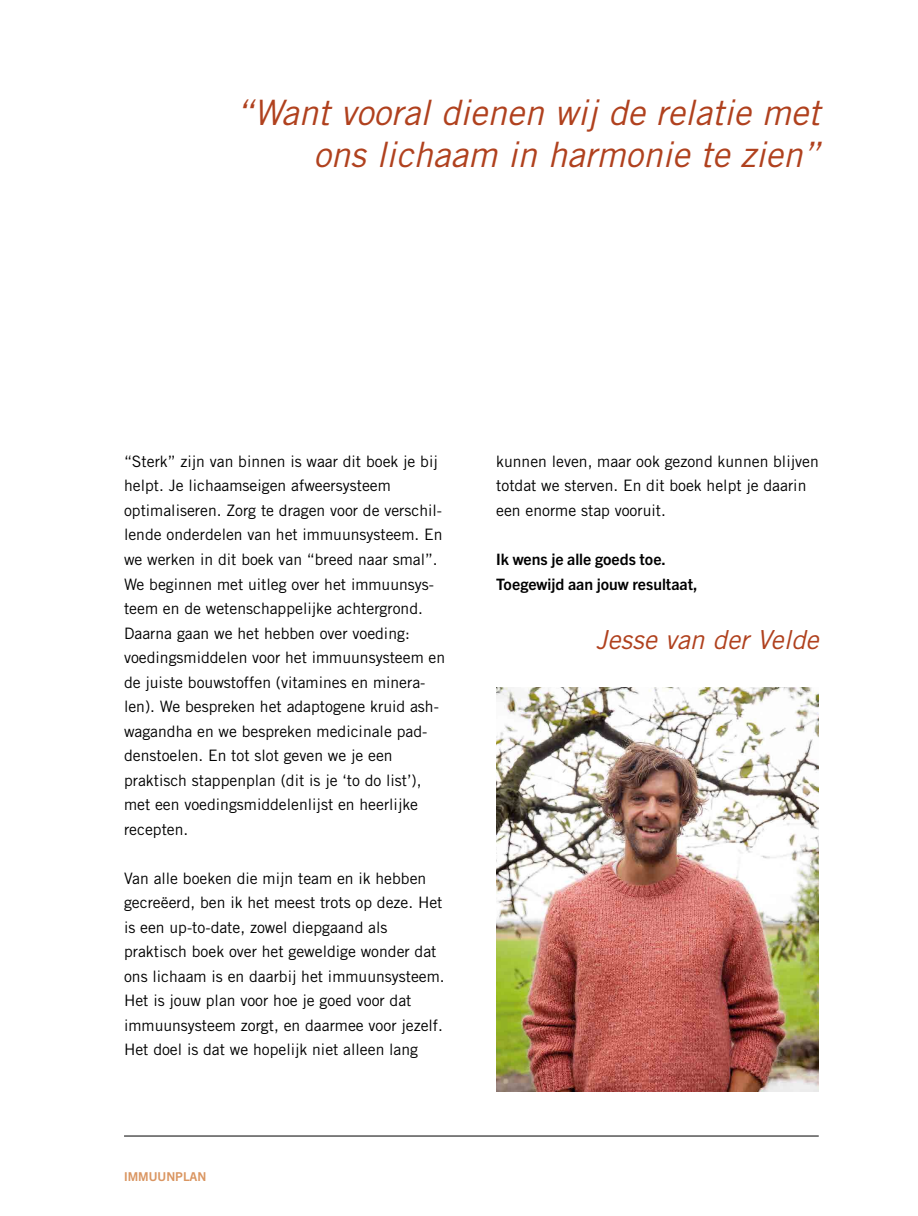
<style>
.page{position:relative;width:918px;height:1216px;background:#fff}
.page>*{position:absolute;margin:0;border:0;box-sizing:border-box;transform-origin:0 0}
.Quotes_groot{font:italic 35px/42px "Trade Gothic LT Std";color:#b0411e;text-align:right}
.Quotes{font:italic 26.25px "Trade Gothic LT Std";color:#b0411e}
.Body{font:15.75px/24.5px "Trade Gothic LT Std";color:#000}
.Body-2{font:700 15.75px "Trade Gothic Next LT Pro";color:#000}
.t1{font:700 12.25px "Trade Gothic Next LT Pro";color:#da9662}
</style>
<div class="page">
<hr style="left:124px;top:1135px;width:695px;height:1px;background:#000">
<img style="left:496px;top:687px;width:323px;height:404px">
<p class="Quotes_groot" style="left:236px;top:92px;width:585px">“Want vooral dienen wij de relatie met ons lichaam in harmonie te zien”</p>
<p class="Body" style="left:124px;top:449px;width:323px">“Sterk” zijn van binnen is waar dit boek je bij helpt. Je lichaamseigen afweersysteem optimaliseren. Zorg te dragen voor de verschil&shy;lende onderdelen van het immuunsysteem. En we werken in dit boek van “breed naar smal”.<br>We beginnen met uitleg over het immuunsys&shy;teem en de wetenschappelijke achtergrond.<br>Daarna gaan we het hebben over voeding: voedingsmiddelen voor het immuunsysteem en de juiste bouwstoffen (vitamines en minera&shy;len). We bespreken het adaptogene kruid ash&shy;wagandha en we bespreken medicinale pad&shy;denstoelen. En tot slot geven we je een praktisch stappenplan (dit is je ‘to do list’), met een voedingsmiddelenlijst en heerlijke recepten.</p>
<p class="Body" style="left:124px;top:865px;width:322px">Van alle boeken die mijn team en ik hebben gecreëerd, ben ik het meest trots op deze. Het is een up-to-date, zowel diepgaand als praktisch boek over het geweldige wonder dat ons lichaam is en daarbij het immuunsysteem.<br>Het is jouw plan voor hoe je goed voor dat immuunsysteem zorgt, en daarmee voor jezelf.<br>Het doel is dat we hopelijk niet alleen lang</p>
<p class="t1" style="left:124px;top:1167px;width:84px">IMMUUNPLAN</p>
<p class="Body" style="left:496px;top:449px;width:324px">kunnen leven, maar ook gezond kunnen blijven totdat we sterven. En dit boek helpt je daarin een enorme stap vooruit.</p>
<p class="Body-2" style="left:496px;top:548px;width:171px">Ik wens je alle goeds toe.</p>
<p class="Body-2" style="left:496px;top:573px;width:203px">Toegewijd aan jouw resultaat,</p>
<p class="Quotes" style="left:596px;top:624px;width:224px">Jesse van der Velde</p>
</div>
